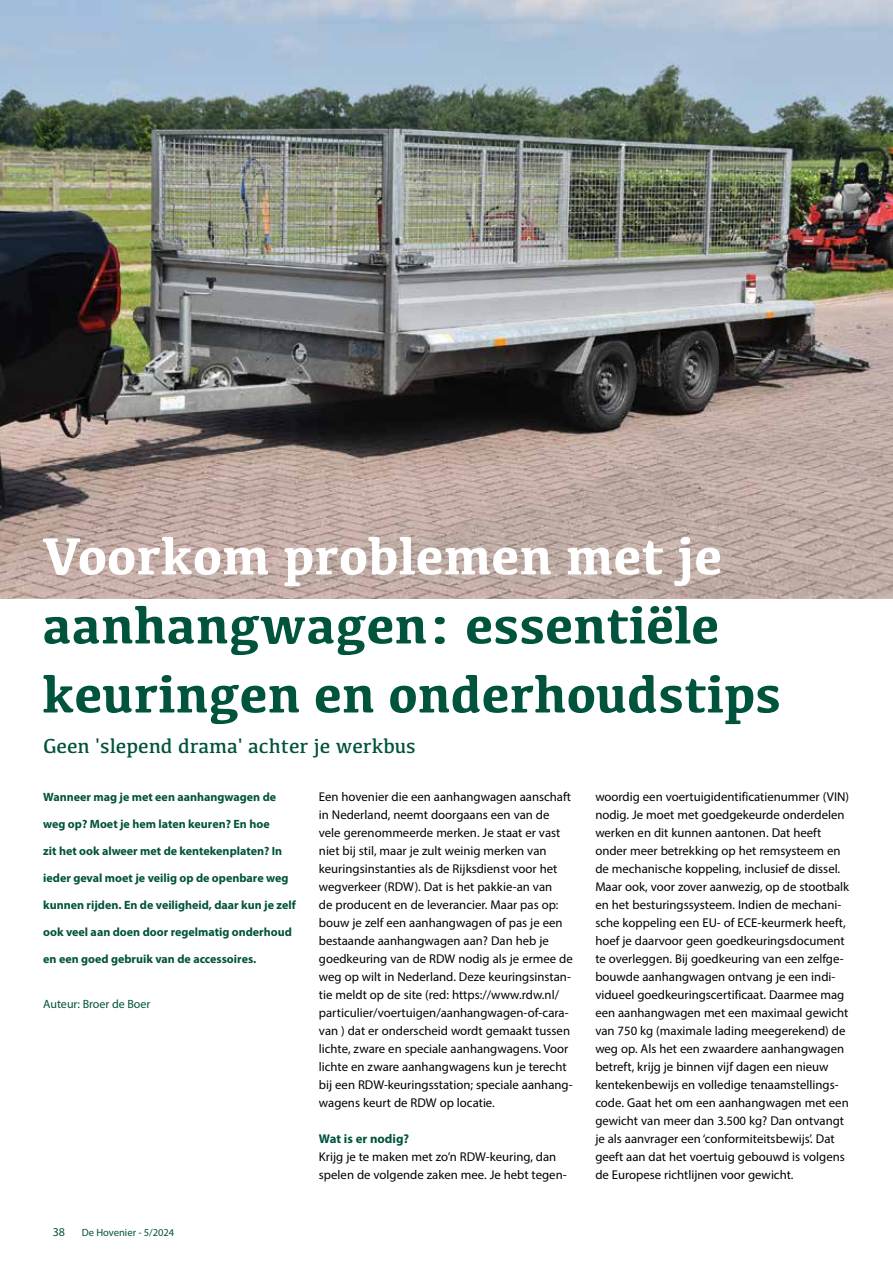
<style>
.page{position:relative;width:893px;height:1263px;background:#fff}
.page>*{position:absolute;margin:0;border:0;box-sizing:border-box;transform-origin:0 0}
.t1{font:700 54px/69px "Kefa";color:#00533d}
.t2{font:700 54px "Kefa";color:#fff}
.t3{font:21px "Kefa";color:#00533d}
.t4{font:12.75px/18px "Myriad Pro";color:#000}
.t5{font:700 12.75px "Myriad Pro";color:#00533d}
.t6{font:700 12px "Myriad Pro";color:#00533d}
.t7{font:12px "Myriad Pro";color:#00533d}
.t8{font:10.5px "Myriad Pro";color:#00533d}
</style>
<div class="page">
<img style="left:0;top:0;width:893px;height:598px">
<h1 class="t2" style="left:43px;top:520px;width:681px">Voorkom problemen met je</h1>
<h1 class="t1" style="left:43px;top:588px;width:740px">aanhangwagen: essentiële keuringen en onderhoudstips</h1>
<h2 class="t3" style="left:43px;top:732px;width:374px">Geen 'slepend drama' achter je werkbus</h2>
<p class="t6" style="left:43px;top:789px;width:234px">Wanneer mag je met een aanhangwagen de</p>
<p class="t6" style="left:43px;top:816px;width:228px">weg op? Moet je hem laten keuren? En hoe</p>
<p class="t6" style="left:43px;top:843px;width:241px">zit het ook alweer met de kentekenplaten? In</p>
<p class="t6" style="left:43px;top:870px;width:247px">ieder geval moet je veilig op de openbare weg</p>
<p class="t6" style="left:43px;top:897px;width:254px">kunnen rijden. En de veiligheid, daar kun je zelf</p>
<p class="t6" style="left:43px;top:924px;width:250px">ook veel aan doen door regelmatig onderhoud</p>
<p class="t6" style="left:43px;top:951px;width:214px">en een goed gebruik van de accessoires.</p>
<p class="t7" style="left:43px;top:997px;width:109px">Auteur: Broer de Boer</p>
<p class="t7" style="left:53px;top:1224px;width:14px">38</p>
<p class="t8" style="left:82px;top:1226px;width:94px">De Hovenier - 5/2024</p>
<p class="t4" style="left:319px;top:788px;width:255px">Een hovenier die een aanhangwagen aanschaft in Nederland, neemt doorgaans een van de vele gerenommeerde merken. Je staat er vast niet bij stil, maar je zult weinig merken van keuringsinstanties als de Rijksdienst voor het wegverkeer (RDW). Dat is het pakkie-an van<br>de producent en de leverancier. Maar pas op: bouw je zelf een aanhangwagen of pas je een bestaande aanhangwagen aan? Dan heb je goedkeuring van de RDW nodig als je ermee de weg op wilt in Nederland. Deze keuringsinstan&shy;tie meldt op de site (red: https://www.rdw.nl/ particulier/voertuigen/aanhangwagen-of-cara&shy;van ) dat er onderscheid wordt gemaakt tussen lichte, zware en speciale aanhangwagens. Voor lichte en zware aanhangwagens kun je terecht bij een RDW-keuringsstation; speciale aanhang&shy;wagens keurt de RDW op locatie.</p>
<p class="t5" style="left:319px;top:1130px;width:92px">Wat is er nodig?</p>
<p class="t4" style="left:319px;top:1148px;width:249px">Krijg je te maken met zo’n RDW-keuring, dan spelen de volgende zaken mee. Je hebt tegen-</p>
<p class="t4" style="left:595px;top:788px;width:255px">woordig een voertuigidentificatienummer (VIN) nodig. Je moet met goedgekeurde onderdelen werken en dit kunnen aantonen. Dat heeft onder meer betrekking op het remsysteem en de mechanische koppeling, inclusief de dissel.<br>Maar ook, voor zover aanwezig, op de stootbalk en het besturingssysteem. Indien de mechani&shy;sche koppeling een EU- of ECE-keurmerk heeft, hoef je daarvoor geen goedkeuringsdocument te overleggen. Bij goedkeuring van een zelfge&shy;bouwde aanhangwagen ontvang je een indi&shy;vidueel goedkeuringscertificaat. Daarmee mag een aanhangwagen met een maximaal gewicht van 750 kg (maximale lading meegerekend) de weg op. Als het een zwaardere aanhangwagen betreft, krijg je binnen vijf dagen een nieuw kentekenbewijs en volledige tenaamstellings&shy;code. Gaat het om een aanhangwagen met een gewicht van meer dan 3.500 kg? Dan ontvangt je als aanvrager een ‘conformiteitsbewijs’. Dat geeft aan dat het voertuig gebouwd is volgens de Europese richtlijnen voor gewicht.</p>
</div>
